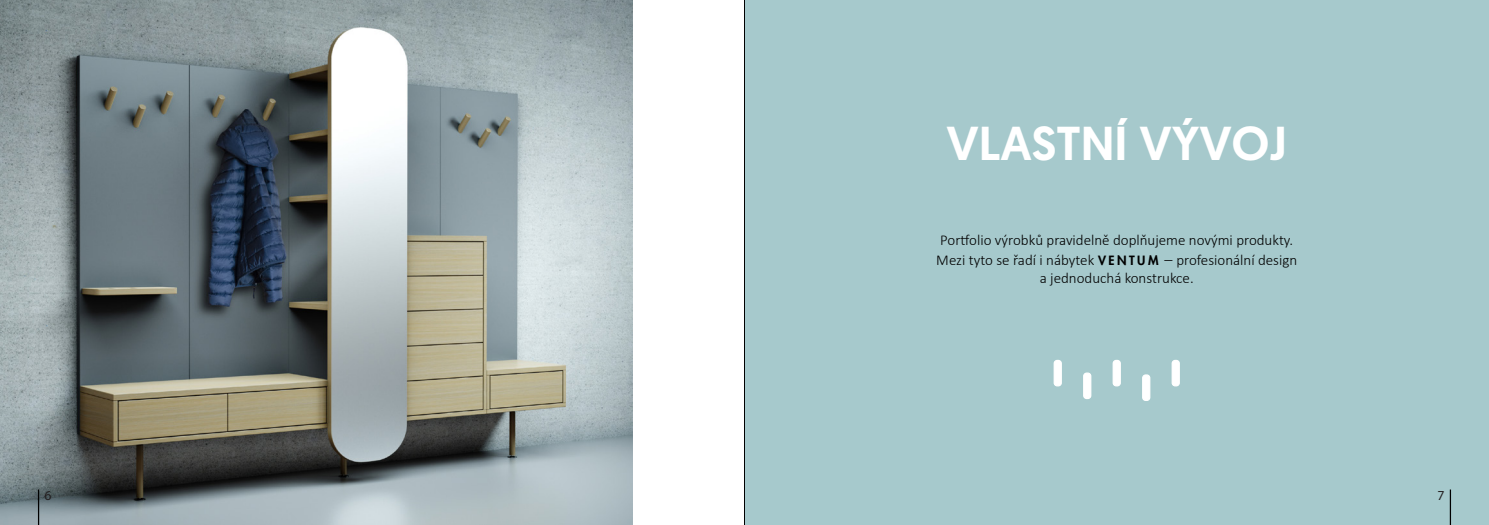
<style>
.page{position:relative;width:1489px;height:525px;background:#fff}
.page>*{position:absolute;margin:0;border:0;box-sizing:border-box;transform-origin:0 0}
.t1{font:500 47.5px "Geomanist";color:#fff}
.t2{font:300 15px/19.5px "Calibri";color:#000}
.t3{font:13.75px "Myriad Pro";color:#231f20}
.s1{font-family:"Futura";font-weight:800;font-size:12.5px}
.s2{font-size:16.25px}
</style>
<div class="page">
<div style="left:744px;top:0;width:744px;height:524px;background:#a6c9cc"></div>
<div style="left:1113px;top:360px;width:7px;height:25px;background:#fff;border-radius:3px"></div>
<div style="left:1112px;top:359px;width:8px;height:27px;border:1px solid #fff;border-radius:3px"></div>
<div style="left:1172px;top:360px;width:7px;height:25px;background:#fff;border-radius:3px"></div>
<div style="left:1171px;top:359px;width:8px;height:27px;border:1px solid #fff;border-radius:3px"></div>
<div style="left:1054px;top:360px;width:7px;height:25px;background:#fff;border-radius:3px"></div>
<div style="left:1053px;top:359px;width:8px;height:27px;border:1px solid #fff;border-radius:3px"></div>
<div style="left:1083px;top:373px;width:7px;height:25px;background:#fff;border-radius:3px"></div>
<div style="left:1083px;top:372px;width:8px;height:27px;border:1px solid #fff;border-radius:3px"></div>
<div style="left:1142px;top:375px;width:7px;height:25px;background:#fff;border-radius:3px"></div>
<div style="left:1141px;top:374px;width:9px;height:27px;border:1px solid #fff;border-radius:3px"></div>
<img style="left:0;top:0;width:632px;height:524px">
<hr style="left:1449px;top:489px;width:1px;height:35px;background:#000">
<hr style="left:38px;top:489px;width:1px;height:35px;background:#000">
<hr style="left:744px;top:0;width:1px;height:524px;background:#000">
<p class="t1" style="left:946px;top:111px;width:342px">VLASTNÍ VÝVOJ</p>
<p class="t2" style="left:936px;top:230px;width:362px">Portfolio výrobků pravidelně doplňujeme novými produkty.<br>Mezi tyto se řadí i nábytek <span class="s1">V E N T U M</span> <span class="s2">–</span> profesionální design</p>
<p class="t2" style="left:1039px;top:268px;width:155px">a jednoduchá konstrukce.</p>
<p class="t3" style="left:44px;top:486px;width:9px">6</p>
<p class="t3" style="left:1437px;top:486px;width:9px">7</p>
</div>
